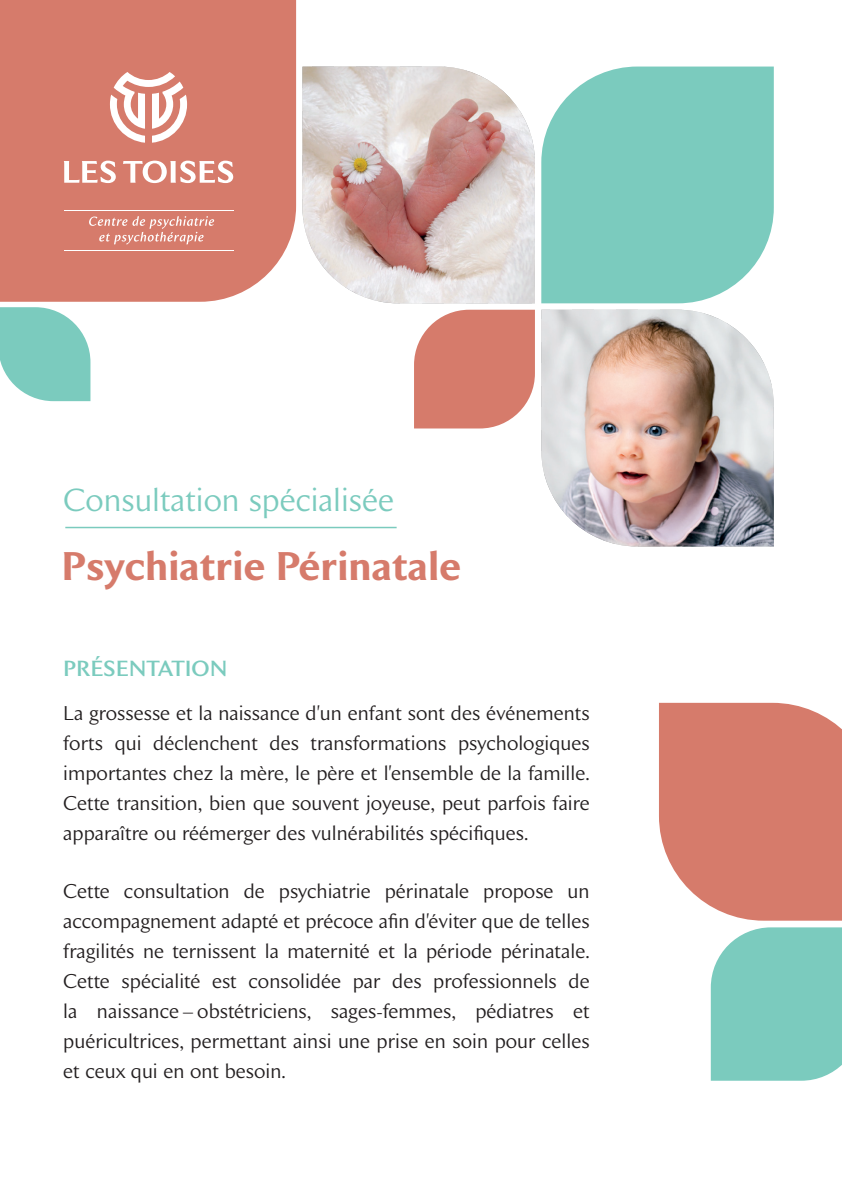
<style>
.page{position:relative;width:842px;height:1191px;background:#fff}
.page>*{position:absolute;margin:0;border:0;box-sizing:border-box;transform-origin:0 0}
.t1{font:600 40px "Beaulieu";color:#d67b6b}
.t2{font:32px "Beaulieu";color:#7bcbbe}
.t3{font:500 22px "Beaulieu";color:#7bcbbe}
.t4{font:20px/30px "Beaulieu";color:#231f20;text-align:justify}
</style>
<div class="page">
<svg style="left:541px;top:67px;width:233px;height:236px;background:#84cec2"></svg>
<svg style="left:414px;top:310px;width:121px;height:118px;background:#d98678"></svg>
<img style="left:541px;top:310px;width:233px;height:236px">
<img style="left:302px;top:67px;width:233px;height:236px">
<svg style="left:659px;top:703px;width:183px;height:217px;background:#d98475"></svg>
<div style="left:711px;top:927px;width:131px;height:153px;background:#7bcbbe"></div>
<div style="left:0;top:0;width:296px;height:302px;background:#d67b6b"></div>
<svg style="left:0;top:307px;width:90px;height:94px;background:#8dd2c7"></svg>
<hr style="left:64px;top:210px;width:169px;height:1px;background:#fff">
<hr style="left:64px;top:250px;width:169px;height:1px;background:#fff">
<svg style="left:89px;top:216px;width:125px;height:28px;background:#dd9284"></svg>
<svg style="left:110px;top:72px;width:77px;height:71px"></svg>
<svg style="left:64px;top:161px;width:169px;height:22px"></svg>
<hr style="left:65px;top:527px;width:332px;height:1px;background:#7bcbbe">
<h2 class="t2" style="left:63px;top:481px;width:332px">Consultation spécialisée</h2>
<h1 class="t1" style="left:61px;top:542px;width:401px">Psychiatrie Périnatale</h1>
<p class="t3" style="left:63px;top:655px;width:166px">PRÉSENTATION</p>
<p class="t4" style="left:63px;top:698px;width:528px">La grossesse et la naissance d'un enfant sont des événements forts qui déclenchent des transformations psychologiques importantes chez la mère, le père et l'ensemble de la famille.<br>Cette transition, bien que souvent joyeuse, peut parfois faire apparaître ou réémerger des vulnérabilités spécifiques.</p>
<p class="t4" style="left:63px;top:876px;width:528px">Cette consultation de psychiatrie périnatale propose un accompagnement adapté et précoce afin d'éviter que de telles fragilités ne ternissent la maternité et la période périnatale.<br>Cette spécialité est consolidée par des professionnels de la naissance – obstétriciens, sages-femmes, pédiatres et puéricultrices, permettant ainsi une prise en soin pour celles et ceux qui en ont besoin.</p>
</div>
